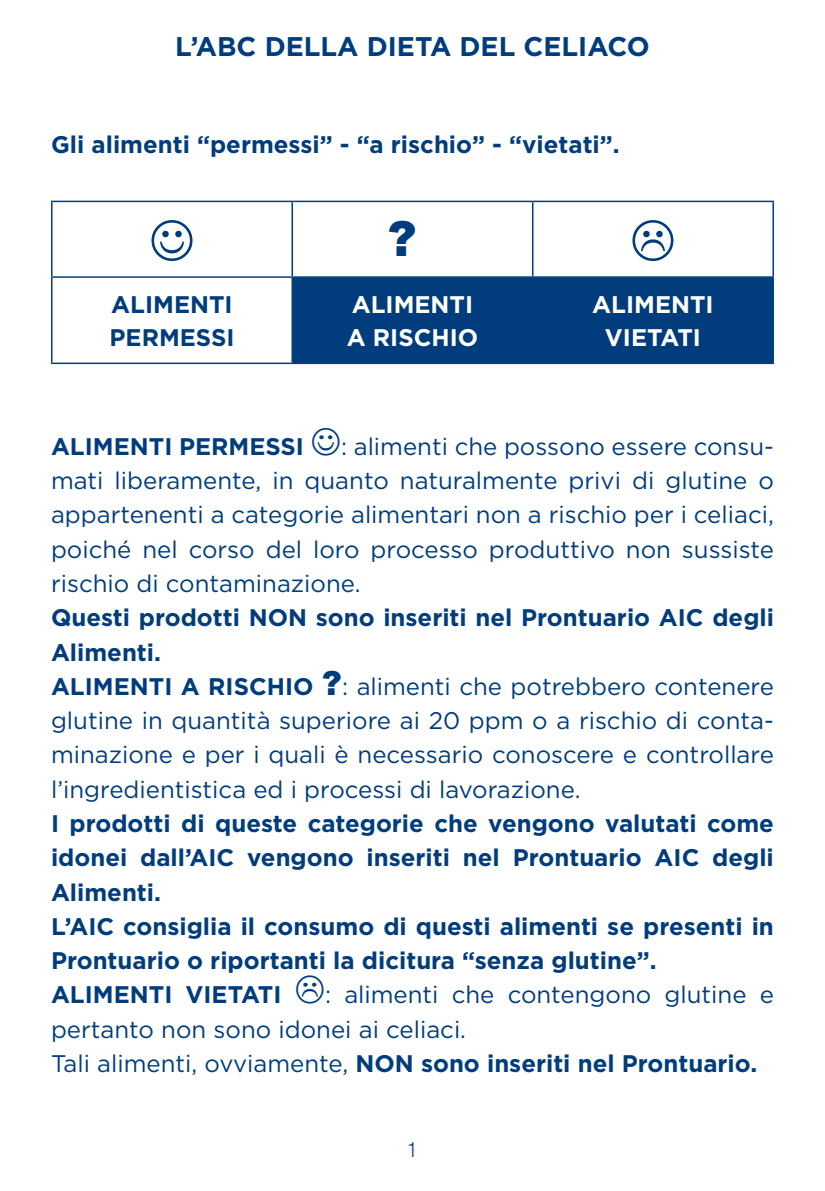
<style>
.page{position:relative;width:825px;height:1191px;background:#fff}
.page>*{position:absolute;margin:0;border:0;box-sizing:border-box;transform-origin:0 0}
.testo{font:900 48px "Arial";color:#013d7d}
.titolo{font:700 27px "Gotham";color:#013d7d}
.testo-2{font:24px/34.2px "Gotham";color:#013d7d;text-align:justify}
.testo-3{font:700 24px/34.2px "Gotham";color:#013d7d}
.testo-4{font:700 24px/33px "Gotham";color:#fff}
.t1{font:300 condensed 21px "Helvetica Neue LT Std";color:#013d7d}
.s1{font-weight:700}
.s2{font-family:"Arial";font-weight:900;font-size:33px}
.s3{font-weight:400}
</style>
<div class="page">
<div style="left:293px;top:278px;width:479px;height:84px;background:#013d7d"></div>
<hr style="left:51px;top:201px;width:241px;height:1px;background:#013d7d">
<hr style="left:51px;top:202px;width:2px;height:74px;background:#013d7d">
<hr style="left:292px;top:201px;width:241px;height:1px;background:#013d7d">
<hr style="left:291px;top:202px;width:2px;height:74px;background:#013d7d">
<hr style="left:533px;top:201px;width:241px;height:1px;background:#013d7d">
<hr style="left:532px;top:202px;width:1px;height:74px;background:#013d7d">
<hr style="left:772px;top:202px;width:2px;height:74px;background:#013d7d">
<hr style="left:51px;top:276px;width:241px;height:2px;background:#013d7d">
<hr style="left:51px;top:278px;width:2px;height:84px;background:#013d7d">
<hr style="left:292px;top:276px;width:241px;height:2px;background:#013d7d">
<hr style="left:291px;top:278px;width:2px;height:84px;background:#013d7d">
<hr style="left:533px;top:276px;width:241px;height:2px;background:#013d7d">
<hr style="left:532px;top:278px;width:1px;height:84px;background:#013d7d">
<hr style="left:772px;top:278px;width:2px;height:84px;background:#013d7d">
<hr style="left:51px;top:362px;width:241px;height:2px;background:#013d7d">
<hr style="left:292px;top:362px;width:241px;height:2px;background:#013d7d">
<hr style="left:533px;top:362px;width:241px;height:2px;background:#013d7d">
<p class="titolo" style="left:175px;top:28px;width:476px">L’ABC DELLA DIETA DEL CELIACO</p>
<p class="testo-3" style="left:51px;top:127px;width:570px">Gli alimenti “permessi” - “a rischio” - “vietati”.</p>
<p class="testo" style="left:387px;top:204px;width:31px">?</p>
<p class="testo-3" style="left:110px;top:288px;width:126px;line-height:33px">ALIMENTI<br>PERMESSI</p>
<p class="testo-4" style="left:347px;top:288px;width:133px">ALIMENTI<br>A RISCHIO</p>
<p class="testo-4" style="left:592px;top:288px;width:123px;text-align:center">ALIMENTI<br>VIETATI</p>
<p class="testo-2" style="left:51px;top:429px;width:724px;text-indent:290px">: alimenti che possono essere consu&shy;mati liberamente, in quanto naturalmente privi di glutine o appartenenti a categorie alimentari non a rischio per i celiaci, poiché nel corso del loro processo produttivo non sussiste rischio di contaminazione.</p>
<p class="testo-3" style="left:51px;top:600px;width:724px">Questi prodotti NON sono inseriti nel Prontuario AIC degli<br>Alimenti.</p>
<p class="testo-2" style="left:51px;top:668px;width:724px"><span class="s1">ALIMENTI A RISCHIO</span> <span class="s2">?</span>: alimenti che potrebbero contenere glutine in quantità superiore ai 20 ppm o a rischio di conta&shy;minazione e per i quali è necessario conoscere e controllare l’ingredientistica ed i processi di lavorazione.</p>
<p class="testo-3" style="left:51px;top:806px;width:724px;text-align:justify">I prodotti di queste categorie che vengono valutati come idonei dall’AIC vengono inseriti nel Prontuario AIC degli Alimenti.</p>
<p class="testo-3" style="left:51px;top:909px;width:724px">L’AIC consiglia il consumo di questi alimenti se presenti in<br>Prontuario o riportanti la dicitura “senza glutine”.</p>
<p class="testo-3" style="left:51px;top:977px;width:232px">ALIMENTI VIETATI</p>
<p class="testo-3" style="left:51px;top:429px;width:254px">ALIMENTI PERMESSI</p>
<p class="testo-2" style="left:51px;top:977px;width:724px;text-indent:274px">: alimenti che contengono glutine e pertanto non sono idonei ai celiaci.</p>
<p class="testo-3" style="left:51px;top:1046px;width:708px"><span class="s3">Tali alimenti, ovviamente,</span> NON sono inseriti nel Prontuario.</p>
<p class="t1" style="left:407px;top:1137px;width:12px">1</p>
</div>
